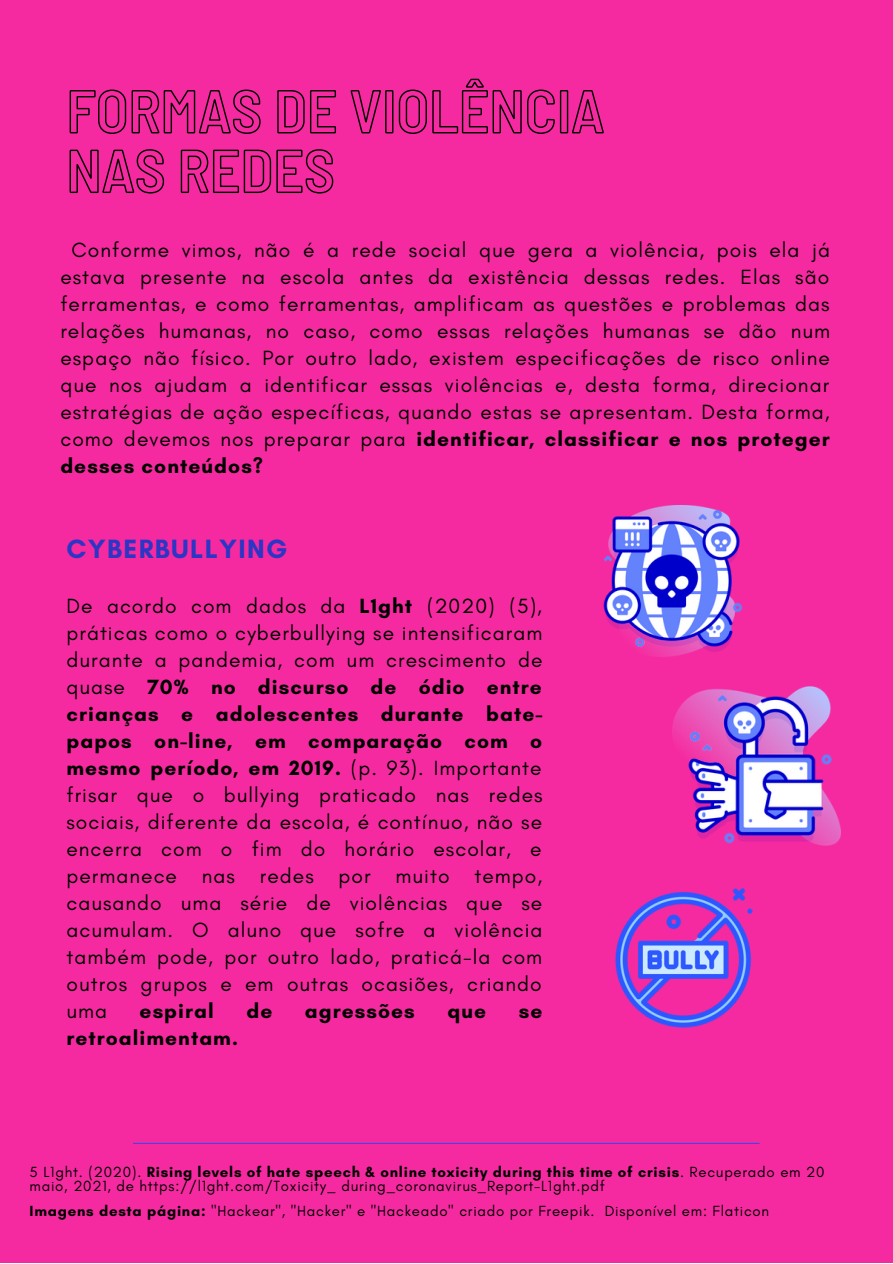
<style>
.page{position:relative;width:893px;height:1264px;background:#fff}
.page>*{position:absolute;margin:0;border:0;box-sizing:border-box;transform-origin:0 0}
.t1{font:700 27px "Glacial Indifference";letter-spacing:.05em;color:#2d36c4}
.t2{font:21px/27px "Glacial Indifference";letter-spacing:.05em;color:#010101;text-align:justify}
.t3{font:700 21px "Glacial Indifference";letter-spacing:.05em;color:#010101}
.t4{font:15px/14.5px "Glacial Indifference";letter-spacing:.05em;color:#000}
.s1{font-weight:700}
</style>
<div class="page">
<div style="left:0;top:0;width:892px;height:1262px;background:#f62aa0"></div>
<hr style="left:133px;top:1142px;width:626px;height:1px;background:#3f48e2">
<img style="left:603px;top:505px;width:140px;height:152px">
<img style="left:615px;top:888px;width:138px;height:140px">
<img style="left:672px;top:686px;width:168px;height:160px">
<svg style="left:69px;top:78px;width:535px;height:56px"></svg>
<svg style="left:69px;top:149px;width:265px;height:45px"></svg>
<p class="t2" style="left:60px;top:236px;width:771px;text-indent:11px">Conforme vimos, não é a rede social que gera a violência, pois ela já estava presente na escola antes da existência dessas redes. Elas são ferramentas, e como ferramentas, amplificam as questões e problemas das relações humanas, no caso, como essas relações humanas se dão num espaço não físico. Por outro lado, existem especificações de risco online que nos ajudam a identificar essas violências e, desta forma, direcionar estratégias de ação específicas, quando estas se apresentam. Desta forma, como devemos nos preparar para <span class="s1">identificar, classificar e nos proteger desses conteúdos?</span></p>
<p class="t1" style="left:66px;top:532px;width:222px">CYBERBULLYING</p>
<p class="t2" style="left:66px;top:592px;width:477px">De acordo com dados da <span class="s1">L1ght</span> (2020) (5), práticas como o cyberbullying se intensificaram durante a pandemia, com um crescimento de quase <span class="s1">70% no discurso de ódio entre crianças e adolescentes durante bate&shy;papos on-line, em comparação com o mesmo período, em 2019.</span> (p. 93). Importante frisar que o bullying praticado nas redes sociais, diferente da escola, é contínuo, não se encerra com o fim do horário escolar, e permanece nas redes por muito tempo, causando uma série de violências que se acumulam. O aluno que sofre a violência também pode, por outro lado, praticá-la com outros grupos e em outras ocasiões, criando uma</p>
<p class="t3" style="left:140px;top:998px;width:76px">espiral</p>
<p class="t3" style="left:246px;top:998px;width:27px">de</p>
<p class="t3" style="left:305px;top:998px;width:111px">agressões</p>
<p class="t3" style="left:447px;top:998px;width:40px">que</p>
<p class="t3" style="left:518px;top:998px;width:25px">se</p>
<p class="t3" style="left:66px;top:1025px;width:173px">retroalimentam.</p>
<p class="t4" style="left:30px;top:1163px;width:796px">5 L1ght. (2020). <span class="s1">Rising levels of hate speech &amp; online toxicity during this time of crisis</span>. Recuperado em 20 maio, 2021, de https://l1ght.com/Toxicity_ during_coronavirus_Report-L1ght.pdf</p>
<p class="t4" style="left:30px;top:1203px;width:741px"><span class="s1">Imagens desta página:</span> "Hackear", "Hacker" e "Hackeado" criado por Freepik. Disponível em: Flaticon</p>
</div>
